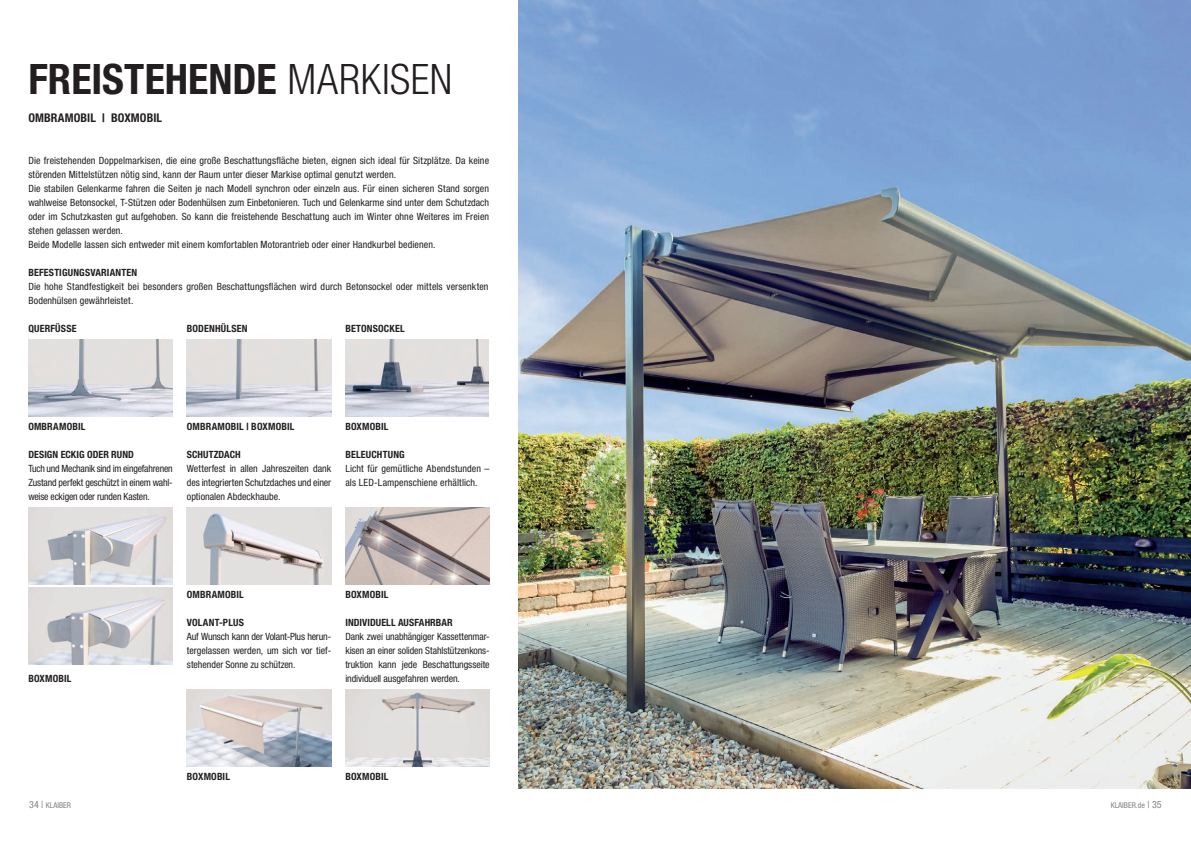
<style>
.page{position:relative;width:1191px;height:842px;background:#fff}
.page>*{position:absolute;margin:0;border:0;box-sizing:border-box;transform-origin:0 0}
.t1{font:700 condensed 42px "Helvetica Neue LT Std";color:#231f20}
.t2{font:700 condensed 12px "Helvetica Neue LT Std";letter-spacing:.01em;color:#231f20}
.t3{font:condensed 10px/14px "Helvetica Neue LT Std";letter-spacing:.01em;color:#231f20;text-align:justify}
.t4{font:700 condensed 10px "Helvetica Neue LT Std";letter-spacing:.015em;color:#231f20}
.t5{font:condensed 8px "Helvetica Neue LT Std";color:#808285}
.s1{font-weight:300}
.s2{font-size:10px}
</style>
<div class="page">
<img style="left:28px;top:339px;width:145px;height:77px">
<img style="left:187px;top:339px;width:144px;height:77px">
<img style="left:345px;top:339px;width:143px;height:77px">
<img style="left:28px;top:588px;width:145px;height:76px">
<img style="left:28px;top:507px;width:145px;height:77px">
<img style="left:187px;top:507px;width:144px;height:77px">
<img style="left:345px;top:507px;width:144px;height:77px">
<img style="left:187px;top:689px;width:144px;height:77px">
<img style="left:345px;top:689px;width:144px;height:77px">
<img style="left:519px;top:0;width:672px;height:788px">
<h1 class="t1" style="left:28px;top:54px;width:426px">FREISTEHENDE <span class="s1">MARKISEN</span></h1>
<p class="t2" style="left:28px;top:110px;width:135px">OMBRAMOBIL | BOXMOBIL</p>
<p class="t3" style="left:28px;top:153px;width:462px;text-align:left">Die freistehenden Doppelmarkisen, die eine große Beschattungsfläche bieten, eignen sich ideal für Sitzplätze. Da keine störenden Mittelstützen nötig sind, kann der Raum unter dieser Markise optimal genutzt werden.<br>Die stabilen Gelenkarme fahren die Seiten je nach Modell synchron oder einzeln aus. Für einen sicheren Stand sorgen wahlweise Betonsockel, T-Stützen oder Bodenhülsen zum Einbetonieren. Tuch und Gelenkarme sind unter dem Schutzdach oder im Schutzkasten gut aufgehoben. So kann die freistehende Beschattung auch im Winter ohne Weiteres im Freien stehen gelassen werden.<br>Beide Modelle lassen sich entweder mit einem komfortablen Motorantrieb oder einer Handkurbel bedienen.</p>
<p class="t4" style="left:28px;top:266px;width:110px">BEFESTIGUNGSVARIANTEN</p>
<p class="t3" style="left:28px;top:279px;width:461px">Die hohe Standfestigkeit bei besonders großen Beschattungsflächen wird durch Betonsockel oder mittels versenkten<br>Bodenhülsen gewährleistet.</p>
<p class="t4" style="left:28px;top:322px;width:50px">QUERFÜSSE</p>
<p class="t4" style="left:187px;top:322px;width:62px">BODENHÜLSEN</p>
<p class="t4" style="left:345px;top:322px;width:61px">BETONSOCKEL</p>
<p class="t4" style="left:28px;top:420px;width:59px">OMBRAMOBIL</p>
<p class="t4" style="left:187px;top:420px;width:109px">OMBRAMOBIL | BOXMOBIL</p>
<p class="t4" style="left:345px;top:420px;width:45px">BOXMOBIL</p>
<p class="t4" style="left:28px;top:448px;width:107px">DESIGN ECKIG ODER RUND</p>
<p class="t3" style="left:28px;top:461px;width:146px">Tuch und Mechanik sind im eingefahrenen Zustand perfekt geschützt in einem wahl&shy;weise eckigen oder runden Kasten.</p>
<p class="t4" style="left:187px;top:448px;width:55px">SCHUTZDACH</p>
<p class="t3" style="left:187px;top:461px;width:146px">Wetterfest in allen Jahreszeiten dank des integrierten Schutzdaches und einer optionalen Abdeckhaube.</p>
<p class="t4" style="left:345px;top:448px;width:61px">BELEUCHTUNG</p>
<p class="t3" style="left:345px;top:461px;width:146px">Licht für gemütliche Abendstunden – als LED-Lampenschiene erhältlich.</p>
<p class="t4" style="left:28px;top:672px;width:45px">BOXMOBIL</p>
<p class="t4" style="left:187px;top:588px;width:59px">OMBRAMOBIL</p>
<p class="t4" style="left:345px;top:588px;width:45px">BOXMOBIL</p>
<p class="t4" style="left:187px;top:616px;width:59px">VOLANT-PLUS</p>
<p class="t3" style="left:187px;top:629px;width:146px">Auf Wunsch kann der Volant-Plus herun&shy;tergelassen werden, um sich vor tief&shy;stehender Sonne zu schützen.</p>
<p class="t4" style="left:345px;top:616px;width:109px">INDIVIDUELL AUSFAHRBAR</p>
<p class="t3" style="left:345px;top:629px;width:146px">Dank zwei unabhängiger Kassettenmar&shy;kisen an einer soliden Stahlstützenkons&shy;truktion kann jede Beschattungsseite individuell ausgefahren werden.</p>
<p class="t4" style="left:187px;top:770px;width:45px">BOXMOBIL</p>
<p class="t4" style="left:345px;top:770px;width:45px">BOXMOBIL</p>
<p class="t5" style="left:29px;top:801px;width:43px"><span class="s2">34 |</span> KLAIBER</p>
<p class="t5" style="left:1110px;top:801px;width:52px">KLAIBER.de <span class="s2">| 35</span></p>
</div>
